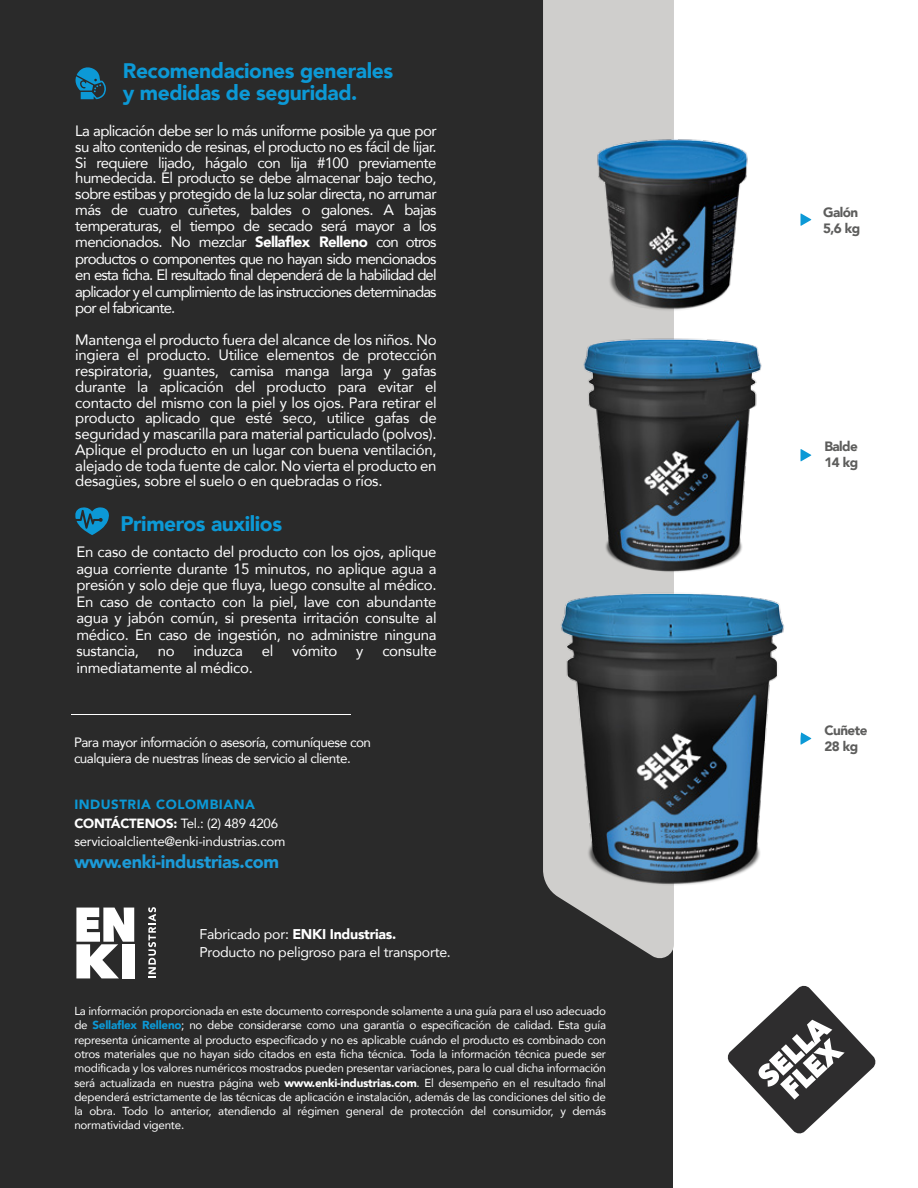
<style>
.page{position:relative;width:918px;height:1188px;background:#fff}
.page>*{position:absolute;margin:0;border:0;box-sizing:border-box;transform-origin:0 0}
.t1{font:900 21px/22.2px "Avenir";letter-spacing:-.02em;color:#0c99d6}
.t2{font:900 18px "Avenir";letter-spacing:-.02em;color:#1c9bd8}
.t3{font:15px/16px "Avenir";letter-spacing:-.02em;color:#fff;text-align:justify}
.t4{font:14.1px/17.4px "Avenir";letter-spacing:-.02em;color:#fff}
.t5{font:13.5px/15.9px "Avenir";letter-spacing:-.04em;color:#fff}
.t6{font:900 13.5px/16.2px "Avenir";letter-spacing:-.04em;color:#5d5d5c}
.t7{font:900 13.35px/19px "Avenir";letter-spacing:.04em;color:#0c99d6}
.t8{font:13.35px "Avenir";letter-spacing:-.02em;color:#fff}
.t9{font:11.7px/14.2px "Avenir";letter-spacing:-.02em;color:#fff;text-align:justify}
.s1{font-weight:900}
.s2{color:#fff}
.s3{font-weight:400;color:#fff}
.s4{font-weight:900;color:#0c99d6}
</style>
<div class="page">
<div style="left:0;top:0;width:672px;height:1188px;background:#2a2a2a"></div>
<svg style="left:727px;top:985px;width:149px;height:149px"></svg>
<svg style="left:543px;top:0;width:131px;height:962px;background:#c0bfbd"></svg>
<img style="left:556px;top:581px;width:228px;height:319px">
<img style="left:579px;top:329px;width:187px;height:255px">
<img style="left:594px;top:133px;width:154px;height:178px">
<svg style="left:801px;top:732px;width:10px;height:13px"></svg>
<svg style="left:801px;top:213px;width:10px;height:13px"></svg>
<svg style="left:801px;top:449px;width:10px;height:12px"></svg>
<svg style="left:75px;top:507px;width:34px;height:28px"></svg>
<svg style="left:75px;top:67px;width:31px;height:32px"></svg>
<hr style="left:71px;top:714px;width:279px;height:1px;background:#fff">
<svg style="left:76px;top:908px;width:58px;height:70px"></svg>
<div style="left:122px;top:944px;width:12px;height:34px;background:#fff"></div>
<svg style="left:148px;top:907px;width:8px;height:71px"></svg>
<h1 class="t1" style="left:123px;top:59px;width:272px">Recomendaciones generales y medidas de seguridad.</h1>
<p class="t3" style="left:75px;top:123px;width:363px">La aplicación debe ser lo más uniforme posible ya que por su alto contenido de resinas, el producto no es fácil de lijar.<br>Si requiere lijado, hágalo con lija #100 previamente humedecida. El producto se debe almacenar bajo techo, sobre estibas y protegido de la luz solar directa, no arrumar más de cuatro cuñetes, baldes o galones. A bajas temperaturas, el tiempo de secado será mayor a los mencionados. No mezclar <span class="s1">Sellaflex Relleno</span> con otros productos o componentes que no hayan sido mencionados en esta ficha. El resultado final dependerá de la habilidad del aplicador y el cumplimiento de las instrucciones determinadas por el fabricante.</p>
<p class="t3" style="left:75px;top:331px;width:363px">Mantenga el producto fuera del alcance de los niños. No ingiera el producto. Utilice elementos de protección respiratoria, guantes, camisa manga larga y gafas durante la aplicación del producto para evitar el contacto del mismo con la piel y los ojos. Para retirar el producto aplicado que esté seco, utilice gafas de seguridad y mascarilla para material particulado (polvos).<br>Aplique el producto en un lugar con buena ventilación, alejado de toda fuente de calor. No vierta el producto en desagües, sobre el suelo o en quebradas o ríos.</p>
<h1 class="t1" style="left:120px;top:512px;width:163px">Primeros auxilios</h1>
<p class="t3" style="left:76px;top:543px;width:362px;line-height:16.5px">En caso de contacto del producto con los ojos, aplique agua corriente durante 15 minutos, no aplique agua a presión y solo deje que fluya, luego consulte al médico.<br>En caso de contacto con la piel, lave con abundante agua y jabón común, si presenta irritación consulte al médico. En caso de ingestión, no administre ninguna sustancia,</p>
<p class="t3" style="left:158px;top:643px;width:18px">no</p>
<p class="t3" style="left:194px;top:643px;width:51px">induzca</p>
<p class="t3" style="left:262px;top:643px;width:13px">el</p>
<p class="t3" style="left:292px;top:643px;width:47px">vómito</p>
<p class="t3" style="left:356px;top:643px;width:9px">y</p>
<p class="t3" style="left:382px;top:643px;width:56px">consulte</p>
<p class="t3" style="left:76px;top:659px;width:178px">inmediatamente al médico.</p>
<p class="t5" style="left:74px;top:734px;width:299px">Para mayor información o asesoría, comuníquese con cualquiera de nuestras líneas de servicio al cliente.</p>
<p class="t7" style="left:74px;top:795px;width:205px">INDUSTRIA COLOMBIANA<br><span class="s2">CONTÁCTENOS:</span> <span class="s3">Tel.: (2) 489 4206</span></p>
<p class="t8" style="left:74px;top:831px;width:213px">servicioalcliente@enki-industrias.com</p>
<p class="t2" style="left:74px;top:847px;width:206px">www.enki-industrias.com</p>
<p class="t4" style="left:200px;top:925px;width:253px">Fabricado por: <span class="s1">ENKI Industrias.<br></span>Producto no peligroso para el transporte.</p>
<p class="t9" style="left:74px;top:1004px;width:533px">La información proporcionada en este documento corresponde solamente a una guía para el uso adecuado de <span class="s4">Sellaflex Relleno</span>; no debe considerarse como una garantía o especificación de calidad. Esta guía representa únicamente al producto especificado y no es aplicable cuándo el producto es combinado con otros materiales que no hayan sido citados en esta ficha técnica. Toda la información técnica puede ser modificada y los valores numéricos mostrados pueden presentar variaciones, para lo cual dicha información será actualizada en nuestra página web <span class="s1">www.enki-industrias.com</span>. El desempeño en el resultado final dependerá estrictamente de las técnicas de aplicación e instalación, además de las condiciones del sitio de la obra. Todo lo anterior, atendiendo al régimen general de protección del consumidor, y demás normatividad vigente.</p>
<p class="t6" style="left:823px;top:203px;width:39px">Galón<br>5,6 kg</p>
<p class="t6" style="left:824px;top:438px;width:35px">Balde<br>14 kg</p>
<p class="t6" style="left:824px;top:722px;width:45px">Cuñete<br>28 kg</p>
</div>
